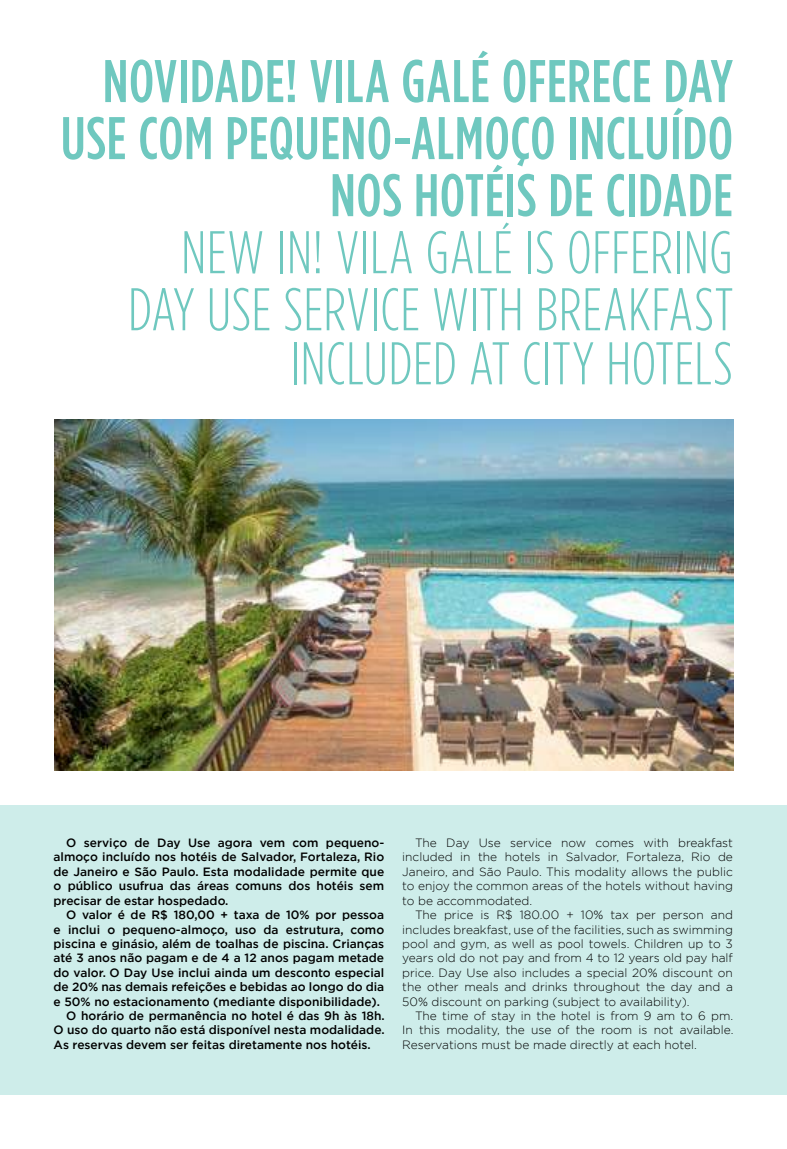
<style>
.page{position:relative;width:787px;height:1149px;background:#fff}
.page>*{position:absolute;margin:0;border:0;box-sizing:border-box;transform-origin:0 0}
.t1{font:500 60px/57px "Gotham Condensed";letter-spacing:.01em;color:#6fc8bf;text-align:right}
.t2{font:300 60px/55.5px "Gotham Condensed";letter-spacing:.005em;color:#6fc8bf;text-align:right}
.t3{font:300 12px/14.4px "Gotham";color:#000;text-align:justify}
.t4{font:500 12px/14.4px "Gotham";color:#000;text-align:justify}
</style>
<div class="page">
<div style="left:0;top:805px;width:787px;height:289px;background:#ceedea"></div>
<img style="left:54px;top:419px;width:679px;height:351px">
<h1 class="t1" style="left:61px;top:52px;width:673px">NOVIDADE! VILA GALÉ OFERECE DAY<br>USE COM PEQUENO-ALMOÇO INCLUÍDO<br>NOS HOTÉIS DE CIDADE</h1>
<h1 class="t2" style="left:128px;top:224px;width:606px">NEW IN! VILA GALÉ IS OFFERING<br>DAY USE SERVICE WITH BREAKFAST<br>INCLUDED AT CITY HOTELS</h1>
<p class="t4" style="left:54px;top:835px;width:332px;text-indent:13px">O serviço de Day Use agora vem com pequeno&shy;almoço incluído nos hotéis de Salvador, Fortaleza, Rio de Janeiro e São Paulo. Esta modalidade permite que o público usufrua das áreas comuns dos hotéis sem precisar de estar hospedado.</p>
<p class="t4" style="left:66px;top:907px;width:319px">O valor é de R$ 180,00 + taxa de 10% por pessoa</p>
<p class="t4" style="left:54px;top:921px;width:332px">e inclui o pequeno-almoço, uso da estrutura, como</p>
<p class="t4" style="left:54px;top:936px;width:332px">piscina e ginásio, além de toalhas de piscina. Crianças</p>
<p class="t4" style="left:54px;top:950px;width:332px">até 3 anos não pagam e de 4 a 12 anos pagam metade</p>
<p class="t4" style="left:54px;top:964px;width:332px">do valor. O Day Use inclui ainda um desconto especial</p>
<p class="t4" style="left:54px;top:979px;width:332px">de 20% nas demais refeições e bebidas ao longo do dia</p>
<p class="t4" style="left:54px;top:993px;width:328px">e 50% no estacionamento (mediante disponibilidade).</p>
<p class="t4" style="left:66px;top:1008px;width:320px">O horário de permanência no hotel é das 9h às 18h.</p>
<p class="t4" style="left:54px;top:1022px;width:333px">O uso do quarto não está disponível nesta modalidade.</p>
<p class="t4" style="left:54px;top:1036px;width:319px">As reservas devem ser feitas diretamente nos hotéis.</p>
<p class="t3" style="left:402px;top:835px;width:332px;text-indent:13px">The Day Use service now comes with breakfast included in the hotels in Salvador, Fortaleza, Rio de Janeiro, and São Paulo. This modality allows the public to enjoy the common areas of the hotels without having to be accommodated.</p>
<p class="t3" style="left:402px;top:907px;width:332px;text-indent:13px">The price is R$ 180.00 + 10% tax per person and includes breakfast, use of the facilities, such as swimming pool and gym, as well as pool towels. Children up to 3 years old do not pay and from 4 to 12 years old pay half price. Day Use also includes a special 20% discount on the other meals and drinks throughout the day and a 50% discount on parking (subject to availability).</p>
<p class="t3" style="left:402px;top:1007px;width:333px;text-indent:13px">The time of stay in the hotel is from 9 am to 6 pm.<br>In this modality, the use of the room is not available.<br>Reservations must be made directly at each hotel.</p>
</div>
